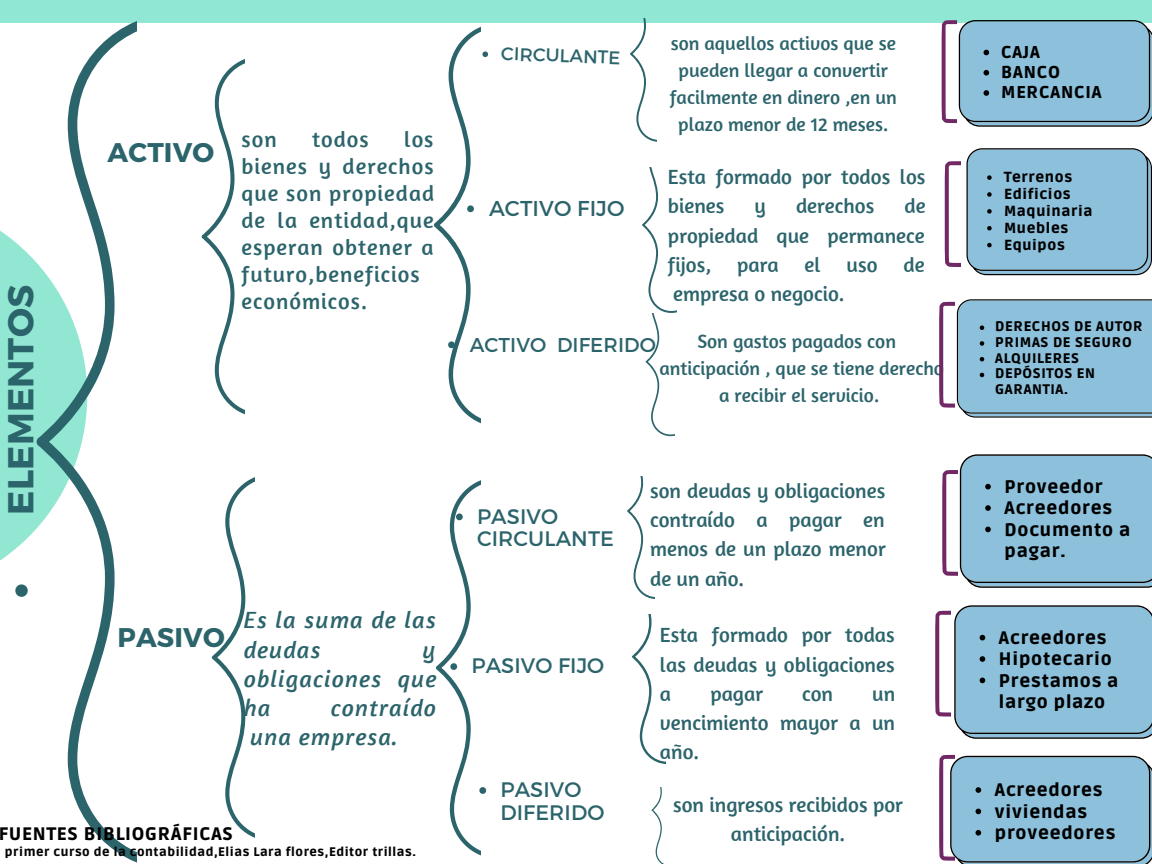
<style>
.page{position:relative;width:1152px;height:864px;background:#fff}
.page>*{position:absolute;margin:0;border:0;box-sizing:border-box;transform-origin:0 0}
.t1{font:700 36px "Montserrat";letter-spacing:.005em;color:#2c646c}
.t2{font:700 27px "Montserrat";letter-spacing:.005em;color:#2c646c}
.t3{font:italic 24px/29.2px "Amaranth";letter-spacing:.045em;color:#2c646c}
.t4{font:22.5px/27px "Amaranth";letter-spacing:.045em;color:#2c646c}
.t5{font:21.45px "Montserrat";letter-spacing:.005em;color:#2c646c}
.t6{font:21px/29.2px "Amaranth";color:#2c646c;text-align:justify}
.t7{font:21px/22.5px "Montserrat";letter-spacing:.005em;color:#2c646c}
.t8{font:19.95px "Montserrat";letter-spacing:.005em;color:#2c646c}
.t9{font:19.5px/27px "Amaranth";color:#2c646c;text-align:center}
.t10{font:18.3px "Montserrat";color:#2c646c}
.t11{font:900 18px/21.3px "Ruda";letter-spacing:.045em;color:#000}
.t12{font:900 17.1px/20.2px "Ruda";letter-spacing:.045em;color:#000}
.t13{font:900 14.55px/16.8px "Ruda";letter-spacing:.045em;color:#000}
.t14{font:900 13.8px/15.8px "Ruda";letter-spacing:.045em;color:#000}
.t15{font:900 12.3px "Ruda";letter-spacing:.045em;color:#000}
</style>
<div class="page">
<svg style="left:202px;top:59px;width:42px;height:355px"></svg>
<div style="left:0;top:0;width:1152px;height:23px;background:#90e7d3"></div>
<svg style="left:0;top:230px;width:37px;height:367px"></svg>
<svg style="left:436px;top:480px;width:50px;height:376px"></svg>
<svg style="left:966px;top:148px;width:186px;height:127px;background:#87b8d1"></svg>
<svg style="left:630px;top:19px;width:27px;height:123px"></svg>
<svg style="left:37px;top:21px;width:99px;height:841px"></svg>
<svg style="left:642px;top:168px;width:35px;height:269px"></svg>
<svg style="left:212px;top:477px;width:43px;height:361px"></svg>
<svg style="left:941px;top:20px;width:211px;height:107px;background:#8db8d0"></svg>
<svg style="left:945px;top:161px;width:15px;height:106px"></svg>
<svg style="left:939px;top:299px;width:213px;height:119px;background:#8eb9d2"></svg>
<svg style="left:627px;top:476px;width:27px;height:123px"></svg>
<svg style="left:632px;top:614px;width:34px;height:151px"></svg>
<svg style="left:652px;top:788px;width:12px;height:76px"></svg>
<svg style="left:942px;top:454px;width:210px;height:134px;background:#92bdd5"></svg>
<svg style="left:935px;top:605px;width:217px;height:134px;background:#91bcd4"></svg>
<svg style="left:939px;top:754px;width:213px;height:110px;background:#8db9d2"></svg>
<svg style="left:434px;top:26px;width:54px;height:398px"></svg>
<h1 class="t1" style="left:-3px;top:515px;width:231px;rotate:-90deg">ELEMENTOS</h1>
<p class="t2" style="left:108px;top:135px;width:108px">ACTIVO</p>
<p class="t4" style="left:242px;top:125px;width:194px;text-indent:163px">los bienes y derechos que son propiedad de la entidad,que esperan obtener a futuro,beneficios económicos.</p>
<p class="t4" style="left:242px;top:125px;width:37px">son</p>
<p class="t4" style="left:312px;top:125px;width:58px">todos</p>
<p class="t2" style="left:118px;top:620px;width:109px">PASIVO</p>
<p class="t3" style="left:244px;top:605px;width:194px">Es la suma de las deudas</p>
<p class="t3" style="left:244px;top:634px;width:194px;text-align:justify;text-indent:179px">y obligaciones que ha</p>
<p class="t3" style="left:250px;top:693px;width:188px;text-indent:81px">contraído una empresa.</p>
<p class="t11" style="left:-2px;top:824px;width:236px">FUENTES BIBLIOGRÁFICAS</p>
<p class="t15" style="left:5px;top:844px;width:412px">primer curso de la contabilidad,Elias Lara flores,Editor trillas.</p>
<p class="t10" style="left:502px;top:41px;width:121px;rotate:2deg">CIRCULANTE</p>
<p class="t5" style="left:489px;top:194px;width:137px">ACTIVO FIJO</p>
<p class="t9" style="left:670px;top:29px;width:229px">son aquellos activos que se pueden llegar a convertir facilmente en dinero ,en un plazo menor de 12 meses.</p>
<p class="t6" style="left:668px;top:162px;width:259px">Esta formado por todos los bienes</p>
<p class="t6" style="left:668px;top:191px;width:259px;text-indent:236px">de propiedad que permanece fijos, para el uso de empresa o negocio.</p>
<p class="t6" style="left:755px;top:191px;width:13px">y</p>
<p class="t6" style="left:796px;top:191px;width:80px">derechos</p>
<p class="t9" style="left:659px;top:328px;width:286px">Son gastos pagados con anticipación , que se tiene derecho a recibir el servicio.</p>
<p class="t8" style="left:470px;top:332px;width:188px">ACTIVO DIFERIDO</p>
<p class="t7" style="left:477px;top:504px;width:138px">PASIVO<br>CIRCULANTE</p>
<p class="t7" style="left:471px;top:654px;width:134px">PASIVO FIJO</p>
<p class="t7" style="left:500px;top:777px;width:105px">PASIVO<br>DIFERIDO</p>
<p class="t6" style="left:650px;top:475px;width:237px">son deudas y obligaciones contraído a pagar en menos de un plazo menor de un año.</p>
<p class="t6" style="left:660px;top:620px;width:236px">Esta formado por todas las deudas y obligaciones a</p>
<p class="t6" style="left:710px;top:679px;width:54px">pagar</p>
<p class="t6" style="left:802px;top:679px;width:32px">con</p>
<p class="t6" style="left:660px;top:679px;width:237px;text-indent:212px">un vencimiento mayor a un año.</p>
<p class="t6" style="left:673px;top:789px;width:231px;text-align:center">son ingresos recibidos por anticipación.</p>
<p class="t12" style="left:1001px;top:42px;width:102px">CAJA<br>BANCO<br>MERCANCIA</p>
<p class="t13" style="left:1004px;top:169px;width:90px">Terrenos<br>Edificios<br>Maquinaria<br>Muebles<br>Equipos</p>
<p class="t14" style="left:995px;top:319px;width:149px">DERECHOS DE AUTOR<br>PRIMAS DE SEGURO<br>ALQUILERES<br>DEPÓSITOS EN<br>GARANTIA.</p>
<p class="t11" style="left:1005px;top:477px;width:127px">Proveedor<br>Acreedores<br>Documento a pagar.</p>
<p class="t11" style="left:999px;top:628px;width:121px">Acreedores<br>Hipotecario<br>Prestamos a largo plazo</p>
<p class="t11" style="left:995px;top:780px;width:122px">Acreedores viviendas proveedores</p>
</div>
